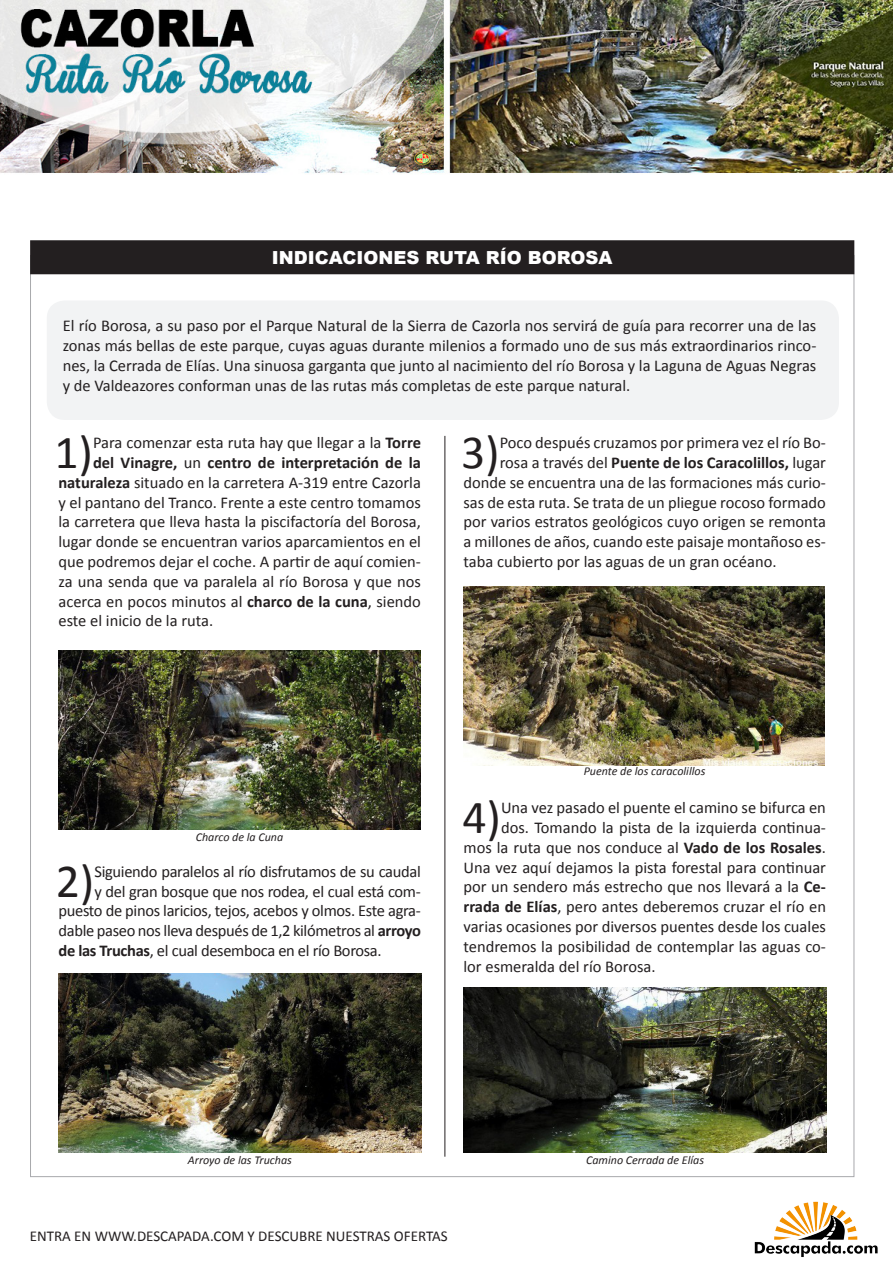
<style>
.page{position:relative;width:893px;height:1263px;background:#fff}
.page>*{position:absolute;margin:0;border:0;box-sizing:border-box;transform-origin:0 0}
.t1{font:47.7px "Calibri";color:#231f20}
.t2{font:900 18px "Arial";color:#fff}
.t3{font:16.5px/19.8px "Calibri";color:#231f20;text-align:justify}
.t4{font:16.5px "Calibri";letter-spacing:-.02em;color:#231f20}
.t5{font:700 16.5px "Calibri";color:#231f20}
.t6{font:15px "Calibri";color:#231f20}
.t7{font:italic 12px "Calibri";color:#231f20}
.s1{font-weight:700}
.s2{font-weight:400}
</style>
<div class="page">
<img style="left:741px;top:1170px;width:137px;height:87px">
<div style="left:47px;top:300px;width:792px;height:120px;background:#f2f3f4;border-radius:18px"></div>
<img style="left:0;top:0;width:893px;height:174px">
<div style="left:31px;top:241px;width:823px;height:33px;background:#231f20"></div>
<div style="left:30px;top:240px;width:824px;height:34px;border:2px solid #231f20"></div>
<img style="left:58px;top:651px;width:363px;height:178px">
<img style="left:463px;top:587px;width:362px;height:178px">
<img style="left:464px;top:988px;width:363px;height:164px">
<img style="left:58px;top:974px;width:363px;height:178px">
<hr style="left:445px;top:436px;width:1px;height:721px;background:#231f20">
<p class="t2" style="left:272px;top:244px;width:342px">INDICACIONES RUTA RÍO BOROSA</p>
<p class="t3" style="left:63px;top:316px;width:755px">El río Borosa, a su paso por el Parque Natural de la Sierra de Cazorla nos servirá de guía para recorrer una de las zonas más bellas de este parque, cuyas aguas durante milenios a formado uno de sus más extraordinarios rinco&shy;nes, la Cerrada de Elías. Una sinuosa garganta que junto al nacimiento del río Borosa y la Laguna de Aguas Negras y de Valdeazores conforman unas de las rutas más completas de este parque natural.</p>
<p class="t1" style="left:54px;top:422px;width:40px">1)</p>
<p class="t3" style="left:93px;top:433px;width:329px">Para comenzar esta ruta hay que llegar a la <span class="s1">Torre</span></p>
<p class="t5" style="left:93px;top:452px;width:329px">del Vinagre, <span class="s2">un</span> centro de interpretación de la</p>
<p class="t3" style="left:58px;top:472px;width:364px"><span class="s1">naturaleza</span> situado en la carretera A-319 entre Cazorla</p>
<p class="t3" style="left:58px;top:492px;width:364px">y el pantano del Tranco. Frente a este centro tomamos</p>
<p class="t3" style="left:58px;top:512px;width:364px">la carretera que lleva hasta la piscifactoría del Borosa,</p>
<p class="t3" style="left:58px;top:532px;width:364px">lugar donde se encuentran varios aparcamientos en el</p>
<p class="t3" style="left:58px;top:552px;width:364px">que podremos dejar el coche. A partir de aquí comien-</p>
<p class="t3" style="left:58px;top:571px;width:364px">za una senda que va paralela al río Borosa y que nos</p>
<p class="t3" style="left:58px;top:591px;width:364px">acerca en pocos minutos al <span class="s1">charco de la cuna</span>, siendo</p>
<p class="t3" style="left:58px;top:611px;width:156px">este el inicio de la ruta.</p>
<p class="t1" style="left:461px;top:422px;width:40px">3)</p>
<p class="t3" style="left:500px;top:433px;width:328px">Poco después cruzamos por primera vez el río Bo-</p>
<p class="t5" style="left:500px;top:452px;width:328px"><span class="s2">rosa a través del</span> Puente de los Caracolillos, <span class="s2">lugar</span></p>
<p class="t3" style="left:463px;top:472px;width:364px">donde se encuentra una de las formaciones más curio-</p>
<p class="t3" style="left:463px;top:492px;width:364px">sas de esta ruta. Se trata de un pliegue rocoso formado</p>
<p class="t3" style="left:463px;top:512px;width:364px">por varios estratos geológicos cuyo origen se remonta</p>
<p class="t3" style="left:463px;top:532px;width:364px">a millones de años, cuando este paisaje montañoso es-</p>
<p class="t3" style="left:463px;top:552px;width:315px">taba cubierto por las aguas de un gran océano.</p>
<p class="t7" style="left:196px;top:829px;width:89px">Charco de la Cuna</p>
<p class="t1" style="left:56px;top:851px;width:40px">2)</p>
<p class="t4" style="left:94px;top:861px;width:328px">Siguiendo paralelos al río disfrutamos de su caudal</p>
<p class="t4" style="left:94px;top:881px;width:328px">y del gran bosque que nos rodea, el cual está com-</p>
<p class="t4" style="left:58px;top:900px;width:364px">puesto de pinos laricios, tejos, acebos y olmos. Este agra-</p>
<p class="t4" style="left:58px;top:920px;width:364px">dable paseo nos lleva después de 1,2 kilómetros al <span class="s1">arroyo</span></p>
<p class="t4" style="left:58px;top:940px;width:325px"><span class="s1">de las Truchas</span>, el cual desemboca en el río Borosa.</p>
<p class="t7" style="left:584px;top:763px;width:123px">Puente de los caracolillos</p>
<p class="t1" style="left:462px;top:787px;width:40px">4)</p>
<p class="t3" style="left:501px;top:798px;width:326px">Una vez pasado el puente el camino se bifurca en</p>
<p class="t3" style="left:501px;top:818px;width:326px">dos. Tomando la pista de la izquierda continua-</p>
<p class="t3" style="left:463px;top:837px;width:364px">mos la ruta que nos conduce al <span class="s1">Vado de los Rosales</span>.</p>
<p class="t3" style="left:463px;top:857px;width:364px">Una vez aquí dejamos la pista forestal para continuar</p>
<p class="t3" style="left:463px;top:877px;width:364px">por un sendero más estrecho que nos llevará a la <span class="s1">Ce-</span></p>
<p class="t3" style="left:463px;top:897px;width:364px"><span class="s1">rrada de Elías</span>, pero antes deberemos cruzar el río en</p>
<p class="t3" style="left:463px;top:917px;width:364px">varias ocasiones por diversos puentes desde los cuales</p>
<p class="t3" style="left:463px;top:936px;width:364px">tendremos la posibilidad de contemplar las aguas co-</p>
<p class="t3" style="left:463px;top:956px;width:194px">lor esmeralda del río Borosa.</p>
<p class="t7" style="left:188px;top:1152px;width:105px">Arroyo de las Truchas</p>
<p class="t7" style="left:586px;top:1152px;width:119px">Camino Cerrada de Elías</p>
<p class="t6" style="left:30px;top:1226px;width:419px">ENTRA EN WWW.DESCAPADA.COM Y DESCUBRE NUESTRAS OFERTAS</p>
</div>
